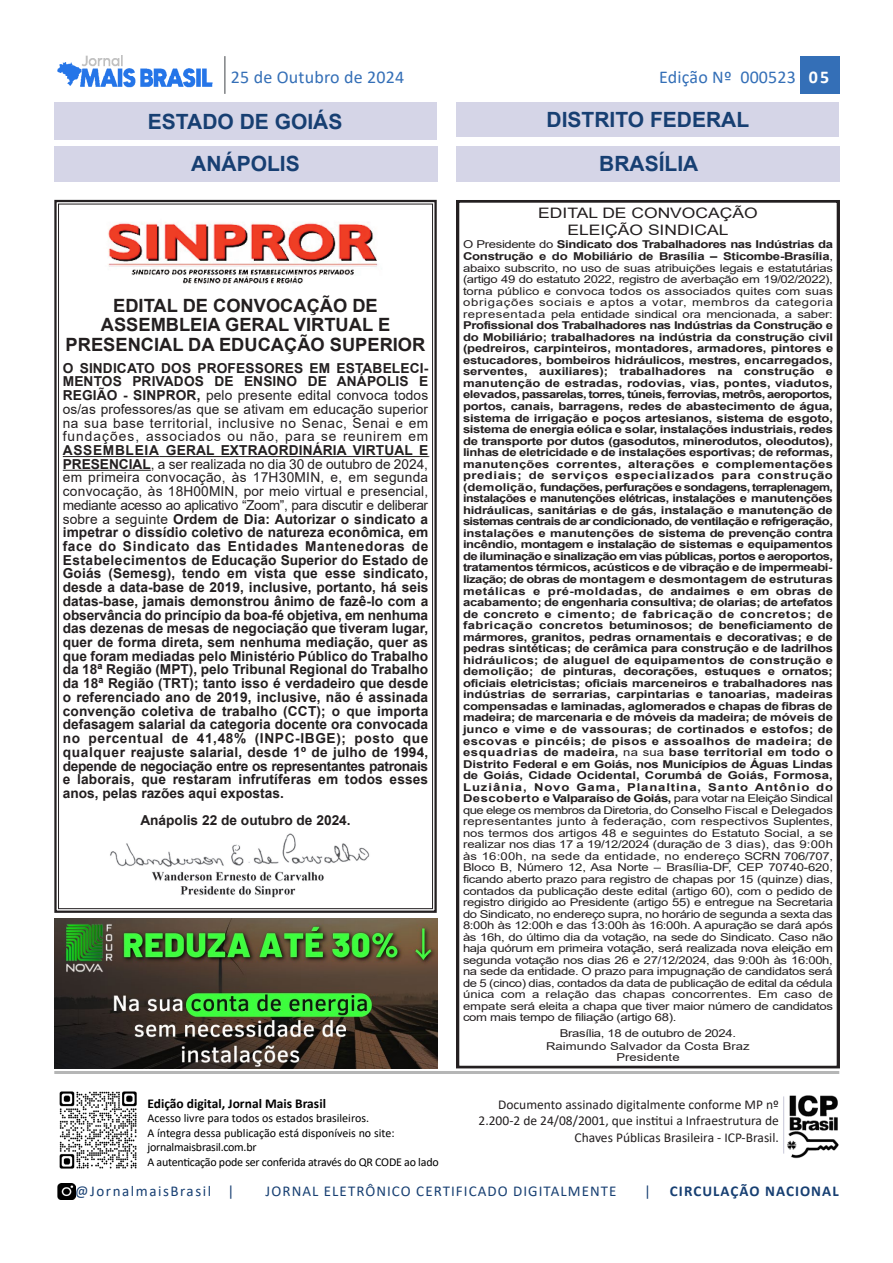
<style>
.page{position:relative;width:893px;height:1263px;background:#fff}
.page>*{position:absolute;margin:0;border:0;box-sizing:border-box;transform-origin:0 0}
.t1{font:700 21px/42.9px "Arial";color:#173f72;text-align:center}
.t2{font:700 18.3px/20px "Arial";color:#231f20;text-align:center}
.t3{font:18px "Calibri";letter-spacing:.01em;color:#346fb7}
.t4{font:15px "Calibri";letter-spacing:.07em;color:#173f72}
.t5{font:15px "Calibri";letter-spacing:.105em;color:#173f72}
.t6{font:700 15px "Calibri";letter-spacing:.07em;color:#173f72}
.t7{font:14.4px/16.4px "Arial";color:#231f20;text-align:center;scale:1.21 1}
.t8{font:700 13.65px/13.6px "Arial";color:#231f20;text-align:justify}
.t9{font:13.65px/13.6px "Arial";letter-spacing:.05em;color:#231f20;text-align:justify}
.t10{font:13.5px/16.2px "Calibri";color:#231f20;text-align:right}
.t11{font:700 13.5px "Calibri";color:#000}
.t12{font:12px/14.4px "Calibri";letter-spacing:-.01em;color:#000}
.t13{font:700 10.8px/11.6px "Arial";letter-spacing:.035em;color:#231f20;text-align:justify;scale:1.21 1}
.t14{font:10.8px/11.6px "Arial";letter-spacing:-.015em;color:#231f20;text-align:justify;scale:1.21 1}
.t15{font:10.8px/13.4px "Arial";letter-spacing:.005em;color:#231f20;text-align:center;scale:1.21 1}
.s1{font-weight:700;color:#fff}
.s2{font-weight:700}
.s3{font-weight:400}
</style>
<div class="page">
<div style="left:800px;top:56px;width:40px;height:38px;background:#346fb7"></div>
<hr style="left:224px;top:56px;width:2px;height:38px;background:#808285">
<img style="left:57px;top:56px;width:156px;height:32px">
<img style="left:59px;top:1091px;width:78px;height:78px">
<img style="left:57px;top:1184px;width:18px;height:16px">
<hr style="left:54px;top:1071px;width:785px;height:3px;background:#b5b6b6">
<img style="left:783px;top:1095px;width:56px;height:64px">
<hr style="left:783px;top:1096px;width:1px;height:57px;background:#c7c7d9">
<div style="left:54px;top:102px;width:382px;height:38px;background:#d5d5e7"></div>
<div style="left:54px;top:146px;width:383px;height:36px;background:#d5d5e7"></div>
<div style="left:54px;top:200px;width:383px;height:713px;border:2px solid #231f20"></div>
<hr style="left:63px;top:456px;width:97px;height:1px;background:#231f20">
<hr style="left:160px;top:456px;width:268px;height:1px;background:#231f20">
<hr style="left:63px;top:470px;width:88px;height:1px;background:#231f20">
<img style="left:108px;top:222px;width:270px;height:62px">
<img style="left:110px;top:833px;width:260px;height:65px">
<img style="left:54px;top:918px;width:383px;height:150px">
<div style="left:456px;top:103px;width:383px;height:34px;background:#d5d5e7"></div>
<div style="left:456px;top:146px;width:384px;height:36px;background:#d5d5e7"></div>
<div style="left:456px;top:200px;width:384px;height:868px;border:3px solid #231f20"></div>
<h3 class="t3" style="left:231px;top:65px;width:175px">25 de Outubro de 2024</h3>
<h3 class="t3" style="left:659px;top:65px;width:172px">Edição Nº 000523 <span class="s1">05</span></h3>
<h1 class="t1" style="left:148px;top:100px;width:196px">ESTADO DE GOIÁS<br>ANÁPOLIS</h1>
<h2 class="t2" style="left:66px;top:295px;width:361px">EDITAL DE CONVOCAÇÃO DE<br>ASSEMBLEIA GERAL VIRTUAL E<br>PRESENCIAL DA EDUCAÇÃO SUPERIOR</h2>
<p class="t9" style="left:63px;top:361px;width:367px"><span class="s2">O SINDICATO DOS PROFESSORES EM ESTABELECI-MENTOS PRIVADOS DE ENSINO DE ANÁPOLIS E REGIÃO - SINPROR,</span> pelo presente edital convoca todos os/as professores/as que se ativam em educação superior na sua base territorial, inclusive no Senac, Senai e em fundações, associados ou não, para se reunirem em</p>
<p class="t8" style="left:63px;top:443px;width:367px">ASSEMBLEIA GERAL EXTRAORDINÁRIA VIRTUAL E PRESENCIAL<span class="s3">, a ser realizada no dia 30 de outubro de 2024, em primeira convocação, às 17H30MIN, e, em segunda convocação, às 18H00MIN, por meio virtual e presencial, mediante acesso ao aplicativo “Zoom”, para discutir e deliberar sobre a seguinte</span> Ordem de Dia: Autorizar o sindicato a impetrar o dissídio coletivo de natureza econômica, em face do Sindicato das Entidades Mantenedoras de Estabelecimentos de Educação Superior do Estado de Goiás (Semesg), tendo em vista que esse sindicato, desde a data-base de 2019, inclusive, portanto, há seis datas-base, jamais demonstrou ânimo de fazê-lo com a observância do princípio da boa-fé objetiva, em nenhuma das dezenas de mesas de negociação que tiveram lugar, quer de forma direta, sem nenhuma mediação, quer as que foram mediadas pelo Ministério Público do Trabalho da 18ª Região (MPT), pelo Tribunal Regional do Trabalho da 18ª Região (TRT); tanto isso é verdadeiro que desde o referenciado ano de 2019, inclusive, não é assinada convenção coletiva de trabalho (CCT); o que importa defasagem salarial da categoria docente ora convocada no percentual de 41,48% (INPC-IBGE); posto que qualquer reajuste salarial, desde 1º de julho de 1994, depende de negociação entre os representantes patronais e laborais, que restaram infrutíferas em todos esses anos, pelas razões aqui expostas.</p>
<p class="t8" style="left:140px;top:814px;width:212px">Anápolis 22 de outubro de 2024.</p>
<p class="t11" style="left:147px;top:1094px;width:180px">Edição digital, Jornal Mais Brasil</p>
<p class="t12" style="left:147px;top:1111px;width:293px">Acesso livre para todos os estados brasileiros.<br>A íntegra dessa publicação está disponíveis no site: jornalmaisbrasil.com.br<br>A autenticação pode ser conferida através do QR CODE ao lado</p>
<h1 class="t1" style="left:547px;top:98px;width:204px;line-height:44px">DISTRITO FEDERAL<br>BRASÍLIA</h1>
<h3 class="t7" style="left:538px;top:205px;width:183px">EDITAL DE CONVOCAÇÃO<br>ELEIÇÃO SINDICAL</h3>
<p class="t14" style="left:463px;top:239px;width:307px">O Presidente do <span class="s2">Sindicato dos Trabalhadores nas Indústrias da Construção e do Mobiliário de Brasília – Sticombe-Brasília</span>, abaixo subscrito, no uso de suas atribuições legais e estatutárias (artigo 49 do estatuto 2022, registro de averbação em 19/02/2022), torna público e convoca todos os associados quites com suas obrigações sociais e aptos a votar, membros da categoria representada pela entidade sindical ora mencionada, a saber:</p>
<p class="t13" style="left:463px;top:320px;width:307px">Profissional dos Trabalhadores nas Indústrias da Construção e do Mobiliário; trabalhadores na indústria da construção civil (pedreiros, carpinteiros, montadores, armadores, pintores e estucadores, bombeiros hidráulicos, mestres, encarregados, serventes, auxiliares); trabalhadores na construção e manutenção de estradas, rodovias, vias, pontes, viadutos, elevados, passarelas, torres, túneis, ferrovias, metrôs, aeroportos, portos, canais, barragens, redes de abastecimento de água, sistema de irrigação e poços artesianos, sistema de esgoto, sistema de energia eólica e solar, instalações industriais, redes de transporte por dutos (gasodutos, minerodutos, oleodutos), linhas de eletricidade e de instalações esportivas; de reformas, manutenções correntes, alterações e complementações prediais; de serviços especializados para construção (demolição, fundações, perfurações e sondagens, terraplenagem, instalações e manutenções elétricas, instalações e manutenções hidráulicas, sanitárias e de gás, instalação e manutenção de sistemas centrais de ar condicionado, de ventilação e refrigeração, instalações e manutenções de sistema de prevenção contra incêndio, montagem e instalação de sistemas e equipamentos de iluminação e sinalização em vias públicas, portos e aeroportos, tratamentos térmicos, acústicos e de vibração e de impermeabi&shy;lização; de obras de montagem e desmontagem de estruturas metálicas e pré-moldadas, de andaimes e em obras de acabamento; de engenharia consultiva; de olarias; de artefatos de concreto e cimento; de fabricação de concretos; de fabricação concretos betuminosos; de beneficiamento de mármores, granitos, pedras ornamentais e decorativas; e de pedras sintéticas; de cerâmica para construção e de ladrilhos hidráulicos; de aluguel de equipamentos de construção e demolição; de pinturas, decorações, estuques e ornatos; oficiais eletricistas; oficiais marceneiros e trabalhadores nas indústrias de serrarias, carpintarias e tanoarias, madeiras compensadas e laminadas, aglomerados e chapas de fibras de madeira; de marcenaria e de móveis da madeira; de móveis de junco e vime e de vassouras; de cortinados e estofos; de escovas e pincéis; de pisos e assoalhos de madeira; de esquadrias de madeira, <span class="s3">na sua</span> base territorial em todo o Distrito Federal e em Goiás, nos Municípios de Águas Lindas de Goiás, Cidade Ocidental, Corumbá de Goiás, Formosa, Luziânia, Novo Gama, Planaltina, Santo Antônio do Descoberto e Valparaíso de Goiás, <span class="s3">para votar na Eleição Sindical que elege os membros da Diretoria, do Conselho Fiscal e Delegados representantes junto à federação, com respectivos Suplentes, nos termos dos artigos 48 e seguintes do Estatuto Social, a se realizar nos dias 17 a 19/12/2024 (duração de 3 dias), das 9:00h às 16:00h, na sede da entidade, no endereço SCRN 706/707, Bloco B, Número 12, Asa Norte – Brasília-DF, CEP 70740-620, ficando aberto prazo para registro de chapas por 15 (quinze) dias, contados da publicação deste edital (artigo 60), com o pedido de registro dirigido ao Presidente (artigo 55) e entregue na Secretaria do Sindicato, no endereço supra, no horário de segunda a sexta das 8:00h às 12:00h e das 13:00h às 16:00h. A apuração se dará após às 16h, do último dia da votação, na sede do Sindicato. Caso não haja quórum em primeira votação, será realizada nova eleição em segunda votação nos dias 26 e 27/12/2024, das 9:00h às 16:00h, na sede da entidade. O prazo para impugnação de candidatos será de 5 (cinco) dias, contados da data de publicação de edital da cédula única com a relação das chapas concorrentes. Em caso de empate será eleita a chapa que tiver maior número de candidatos com mais tempo de filiação (artigo 68).</span></p>
<p class="t15" style="left:546px;top:1026px;width:170px">Brasília, 18 de outubro de 2024.<br>Raimundo Salvador da Costa Braz</p>
<p class="t15" style="left:616px;top:1051px;width:54px">Presidente</p>
<p class="t10" style="left:479px;top:1096px;width:302px">Documento assinado digitalmente conforme MP nº<br>2.200-2 de 24/08/2001, que institui a Infraestrutura de<br>Chaves Públicas Brasileira - ICP-Brasil.</p>
<h3 class="t5" style="left:75px;top:1181px;width:161px">@JornalmaisBrasil |</h3>
<h3 class="t4" style="left:266px;top:1181px;width:352px">JORNAL ELETRÔNICO CERTIFICADO DIGITALMENTE</h3>
<h3 class="t4" style="left:644px;top:1181px;width:8px">|</h3>
<h3 class="t6" style="left:670px;top:1181px;width:170px">CIRCULAÇÃO NACIONAL</h3>
</div>
